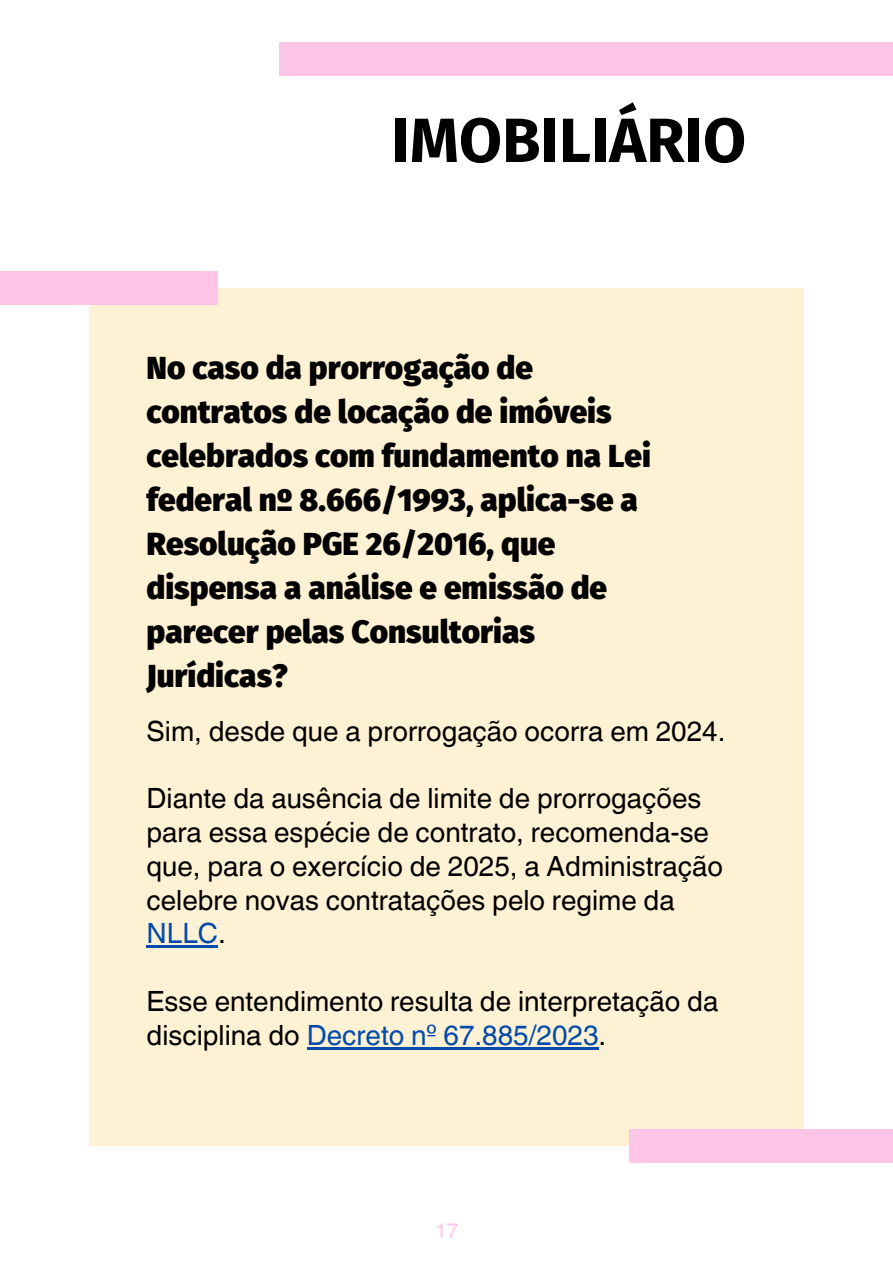
<style>
.page{position:relative;width:893px;height:1264px;background:#fff}
.page>*{position:absolute;margin:0;border:0;box-sizing:border-box;transform-origin:0 0}
.t1{font:700 62.4px "Fira Sans";color:#000}
.t2{font:900 31.5px/43.8px "Fira Sans";color:#000}
.t3{font:27.9px/33.8px "Helvetica World";color:#000}
.t4{font:21px "Helvetica World";color:#ffc5e9}
.s1{color:#004aad}
</style>
<div class="page">
<div style="left:89px;top:288px;width:715px;height:857px;background:#fff1d3"></div>
<div style="left:0;top:271px;width:217px;height:34px;background:#ffc5e9"></div>
<div style="left:279px;top:43px;width:613px;height:33px;background:#ffc5e9"></div>
<div style="left:629px;top:1129px;width:263px;height:34px;background:#ffc5e9"></div>
<hr style="left:146px;top:945px;width:72px;height:2px;background:#004aad">
<hr style="left:307px;top:1046px;width:291px;height:3px;background:#004aad">
<h1 class="t1" style="left:391px;top:104px;width:356px">IMOBILIÁRIO</h1>
<p class="t2" style="left:146px;top:347px;width:506px">No caso da prorrogação de contratos de locação de imóveis celebrados com fundamento na Lei federal nº 8.666/1993, aplica-se a<br>Resolução PGE 26/2016, que dispensa a análise e emissão de parecer pelas Consultorias<br>Jurídicas?</p>
<p class="t3" style="left:146px;top:714px;width:580px">Sim, desde que a prorrogação ocorra em 2024.</p>
<p class="t3" style="left:146px;top:781px;width:578px">Diante da ausência de limite de prorrogações para essa espécie de contrato, recomenda-se que, para o exercício de 2025, a Administração celebre novas contratações pelo regime da <span class="s1">NLLC</span>.</p>
<p class="t3" style="left:146px;top:984px;width:573px">Esse entendimento resulta de interpretação da disciplina do <span class="s1">Decreto nº 67.885/2023</span>.</p>
<p class="t4" style="left:435px;top:1218px;width:25px">17</p>
</div>
